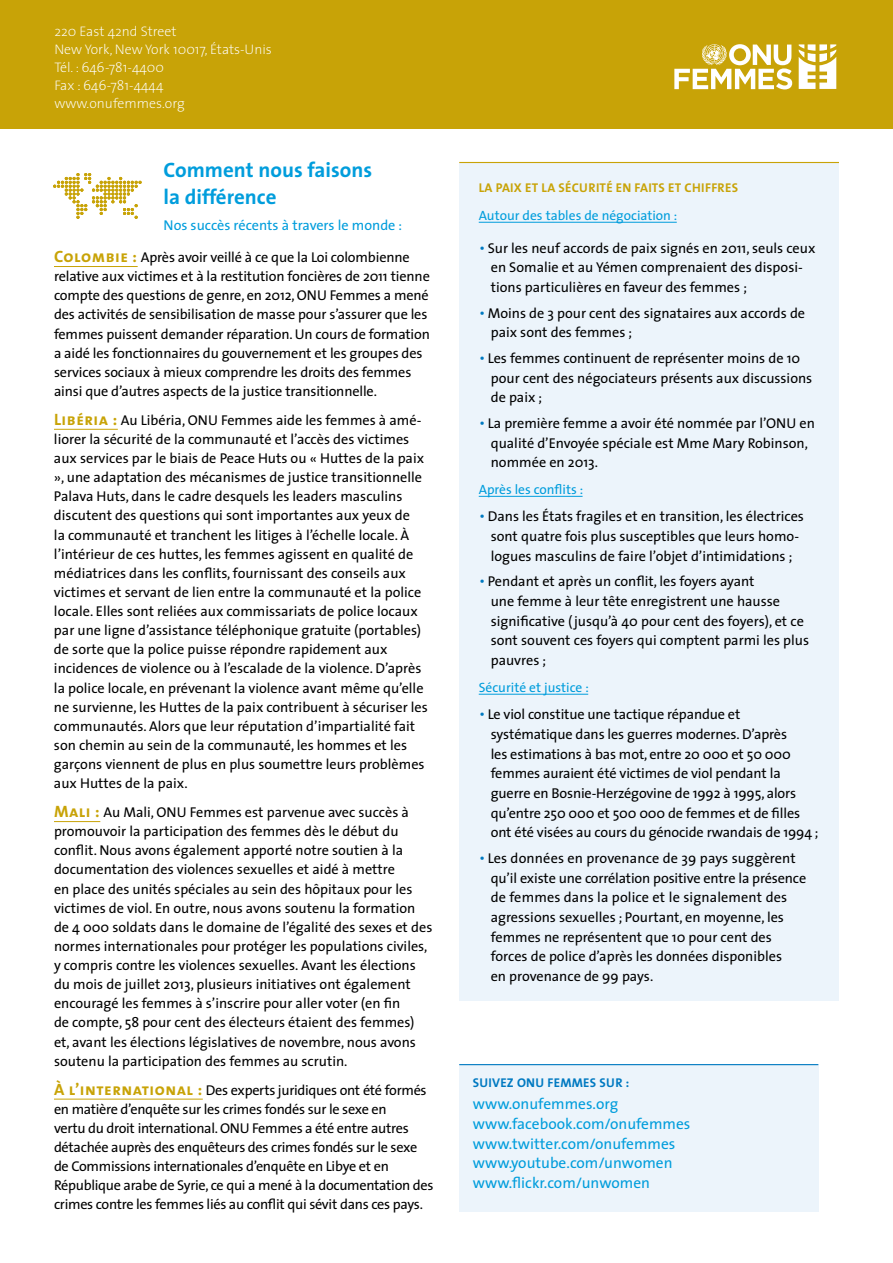
<style>
.page{position:relative;width:893px;height:1263px;background:#fff}
.page>*{position:absolute;margin:0;border:0;box-sizing:border-box;transform-origin:0 0}
.t1{font:700 21px/27px "The Sans";color:#009ddc}
.t2{font:15.3px/19.6px "The Sans";color:#009ddc}
.t3{font:14.25px/19px "The Sans";color:#000}
.t4{font:14.25px/19px "The Sans";letter-spacing:-.02em;color:#000}
.t5{font:14.25px "The Sans";color:#009ddc}
.t6{font:200 13.8px/18px "The Sans";color:#fff}
.t7{font:13.5px "The Sans";color:#009ddc}
.t8{font:12.75px "The Sans Bold Caps";letter-spacing:.02em;color:#c8a307}
.t9{font:12.75px "The Sans Bold Caps";letter-spacing:.02em;color:#0079c1}
.s1{font-family:"The Sans Bold Caps";font-size:16.5px;color:#c8a307}
.s2{font-weight:300;font-size:16.5px;color:#0079c1}
</style>
<div class="page">
<div style="left:0;top:0;width:893px;height:129px;background:#c8a307"></div>
<svg style="left:53px;top:173px;width:89px;height:46px"></svg>
<div style="left:459px;top:163px;width:380px;height:837px;background:#ecf4fb"></div>
<hr style="left:459px;top:162px;width:380px;height:1px;background:#c8a307">
<hr style="left:479px;top:222px;width:198px;height:1px;background:#009ddc">
<hr style="left:479px;top:496px;width:104px;height:1px;background:#009ddc">
<hr style="left:479px;top:694px;width:109px;height:1px;background:#009ddc">
<svg style="left:674px;top:44px;width:118px;height:45px"></svg>
<svg style="left:799px;top:44px;width:37px;height:45px"></svg>
<div style="left:459px;top:1064px;width:359px;height:148px;background:#ecf4fb"></div>
<hr style="left:459px;top:1064px;width:359px;height:1px;background:#0079c1">
<hr style="left:54px;top:266px;width:84px;height:1px;background:#c8a307">
<hr style="left:54px;top:429px;width:64px;height:1px;background:#c8a307">
<hr style="left:54px;top:821px;width:46px;height:1px;background:#c8a307">
<hr style="left:54px;top:1099px;width:149px;height:1px;background:#c8a307">
<p class="t6" style="left:54px;top:22px;width:219px">220 East 42nd Street<br>New York, New York 10017, États-Unis<br>Tél. : 646-781-4400<br>Fax : 646-781-4444 www.onufemmes.org</p>
<h1 class="t1" style="left:164px;top:156px;width:210px">Comment nous faisons la différence</h1>
<p class="t5" style="left:164px;top:213px;width:240px">Nos succès récents à travers le monde :</p>
<p class="t3" style="left:54px;top:247px;width:377px"><span class="s1">COLOMBIE :</span> Après avoir veillé à ce que la Loi colombienne relative aux victimes et à la restitution foncières de 2011 tienne compte des questions de genre, en 2012, ONU Femmes a mené des activités de sensibilisation de masse pour s’assurer que les femmes puissent demander réparation. Un cours de formation a aidé les fonctionnaires du gouvernement et les groupes des services sociaux à mieux comprendre les droits des femmes ainsi que d’autres aspects de la justice transitionnelle.</p>
<p class="t3" style="left:54px;top:410px;width:375px"><span class="s1">LIBÉRIA :</span> Au Libéria, ONU Femmes aide les femmes à amé&shy;liorer la sécurité de la communauté et l’accès des victimes aux services par le biais de Peace Huts ou « Huttes de la paix », une adaptation des mécanismes de justice transitionnelle Palava Huts, dans le cadre desquels les leaders masculins discutent des questions qui sont importantes aux yeux de<br>la communauté et tranchent les litiges à l’échelle locale. À l’intérieur de ces huttes, les femmes agissent en qualité de médiatrices dans les conflits, fournissant des conseils aux victimes et servant de lien entre la communauté et la police locale. Elles sont reliées aux commissariats de police locaux par une ligne d’assistance téléphonique gratuite (portables) de sorte que la police puisse répondre rapidement aux incidences de violence ou à l’escalade de la violence. D’après la police locale, en prévenant la violence avant même qu’elle ne survienne, les Huttes de la paix contribuent à sécuriser les communautés. Alors que leur réputation d’impartialité fait son chemin au sein de la communauté, les hommes et les garçons viennent de plus en plus soumettre leurs problèmes aux Huttes de la paix.</p>
<p class="t3" style="left:54px;top:802px;width:380px"><span class="s1">MALI :</span> Au Mali, ONU Femmes est parvenue avec succès à promouvoir la participation des femmes dès le début du conflit. Nous avons également apporté notre soutien à la documentation des violences sexuelles et aidé à mettre<br>en place des unités spéciales au sein des hôpitaux pour les victimes de viol. En outre, nous avons soutenu la formation de 4 000 soldats dans le domaine de l’égalité des sexes et des normes internationales pour protéger les populations civiles, y compris contre les violences sexuelles. Avant les élections du mois de juillet 2013, plusieurs initiatives ont également encouragé les femmes à s’inscrire pour aller voter (en fin<br>de compte, 58 pour cent des électeurs étaient des femmes) et, avant les élections législatives de novembre, nous avons soutenu la participation des femmes au scrutin.</p>
<p class="t4" style="left:54px;top:1080px;width:381px"><span class="s1">À L’INTERNATIONAL :</span> Des experts juridiques ont été formés en matière d’enquête sur les crimes fondés sur le sexe en<br>vertu du droit international. ONU Femmes a été entre autres détachée auprès des enquêteurs des crimes fondés sur le sexe de Commissions internationales d’enquête en Libye et en République arabe de Syrie, ce qui a mené à la documentation des crimes contre les femmes liés au conflit qui sévit dans ces pays.</p>
<p class="t8" style="left:479px;top:177px;width:261px">LA PAIX ET LA SÉCURITÉ EN FAITS ET CHIFFRES</p>
<p class="t7" style="left:479px;top:204px;width:200px">Autour des tables de négociation :</p>
<p class="t3" style="left:491px;top:238px;width:326px;line-height:19.6px;text-indent:-12px"><span class="s2">•</span> Sur les neuf accords de paix signés en 2011, seuls ceux en Somalie et au Yémen comprenaient des disposi&shy;tions particulières en faveur des femmes ;</p>
<p class="t3" style="left:491px;top:302px;width:316px;line-height:19.6px;text-indent:-12px"><span class="s2">•</span>Moins de 3 pour cent des signataires aux accords de paix sont des femmes ;</p>
<p class="t3" style="left:491px;top:348px;width:323px;line-height:19.6px;text-indent:-12px"><span class="s2">•</span> Les femmes continuent de représenter moins de 10 pour cent des négociateurs présents aux discussions de paix ;</p>
<p class="t3" style="left:491px;top:413px;width:326px;line-height:19.6px;text-indent:-12px"><span class="s2">•</span> La première femme a avoir été nommée par l’ONU en qualité d’Envoyée spéciale est Mme Mary Robinson, nommée en 2013.</p>
<p class="t7" style="left:479px;top:478px;width:106px">Après les conflits :</p>
<p class="t3" style="left:479px;top:506px;width:327px;line-height:19.6px;text-align:center"><span class="s2">•</span>Dans les États fragiles et en transition, les électrices sont quatre fois plus susceptibles que leurs homo&shy;logues masculins de faire l’objet d’intimidations ;</p>
<p class="t3" style="left:491px;top:571px;width:320px;line-height:19.6px;text-indent:-12px"><span class="s2">•</span> Pendant et après un conflit, les foyers ayant<br>une femme à leur tête enregistrent une hausse significative (jusqu’à 40 pour cent des foyers), et ce sont souvent ces foyers qui comptent parmi les plus pauvres ;</p>
<p class="t7" style="left:479px;top:676px;width:112px">Sécurité et justice :</p>
<p class="t3" style="left:491px;top:704px;width:329px;line-height:19.6px;text-indent:-12px"><span class="s2">•</span> Le viol constitue une tactique répandue et systématique dans les guerres modernes. D’après<br>les estimations à bas mot, entre 20 000 et 50 000 femmes auraient été victimes de viol pendant la guerre en Bosnie-Herzégovine de 1992 à 1995, alors qu’entre 250 000 et 500 000 de femmes et de filles ont été visées au cours du génocide rwandais de 1994 ;</p>
<p class="t3" style="left:491px;top:848px;width:317px;line-height:19.6px;text-indent:-12px"><span class="s2">•</span> Les données en provenance de 39 pays suggèrent qu’il existe une corrélation positive entre la présence de femmes dans la police et le signalement des agressions sexuelles ; Pourtant, en moyenne, les femmes ne représentent que 10 pour cent des forces de police d’après les données disponibles<br>en provenance de 99 pays.</p>
<p class="t9" style="left:473px;top:1072px;width:136px">SUIVEZ ONU FEMMES SUR</p>
<p class="t9" style="left:626px;top:1072px;width:5px">:</p>
<p class="t2" style="left:473px;top:1094px;width:219px">www.onufemmes.org www.facebook.com/onufemmes www.twitter.com/onufemmes www.youtube.com/unwomen www.flickr.com/unwomen</p>
</div>
